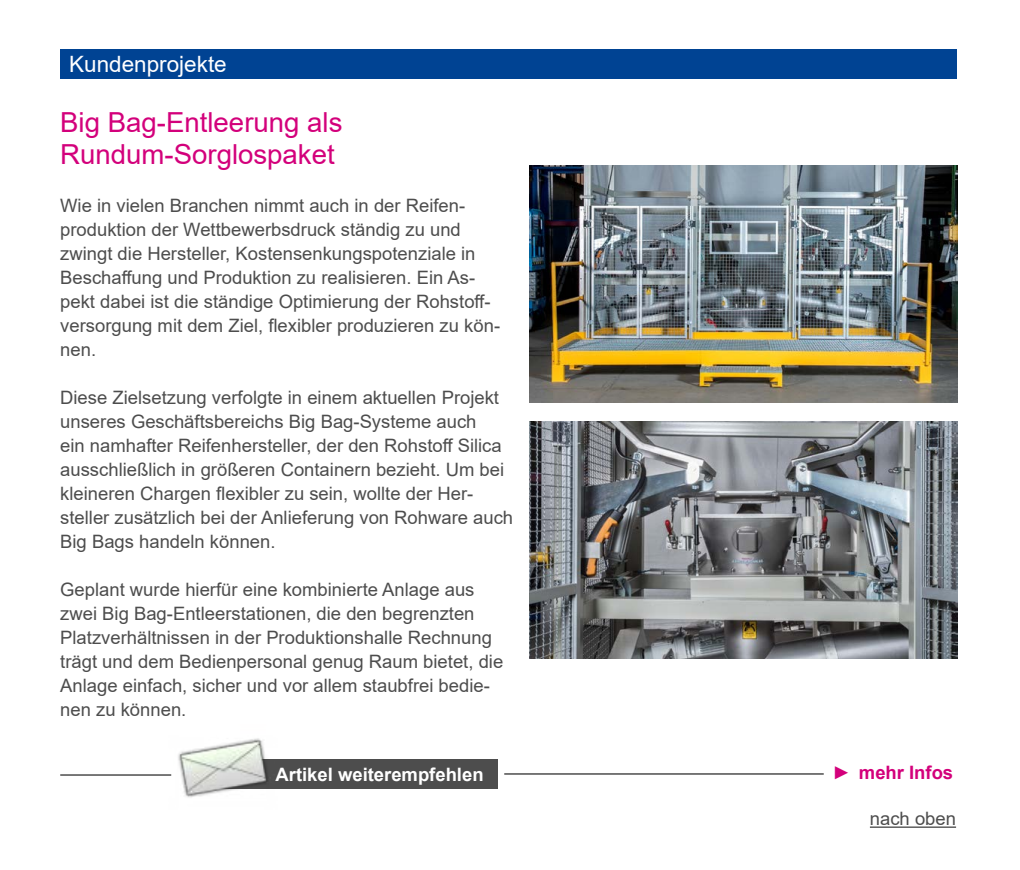
<style>
.page{position:relative;width:1020px;height:870px;background:#fff}
.page>*{position:absolute;margin:0;border:0;box-sizing:border-box;transform-origin:0 0}
.t1{font:27.6px/31.5px "Arial";color:#d3007b}
.t2{font:22.5px "Arial";color:#fff}
.t3{font:18.45px/24px "Arial";color:#4d4d4d}
.t4{font:700 18.45px "Arial";color:#fff}
.t5{font:700 18.45px "Arial";color:#d3007b}
</style>
<div class="page">
<div style="left:60px;top:49px;width:897px;height:30px;background:#004393"></div>
<hr style="left:60px;top:774px;width:111px;height:2px;background:#4d4d4d">
<div style="left:198px;top:759px;width:300px;height:30px;background:#4d4d4d"></div>
<img style="left:168px;top:738px;width:100px;height:60px">
<img style="left:530px;top:422px;width:427px;height:237px">
<hr style="left:504px;top:773px;width:320px;height:2px;background:#4d4d4d">
<img style="left:530px;top:166px;width:427px;height:237px">
<hr style="left:870px;top:827px;width:86px;height:1px;background:#4d4d4d">
<p class="t2" style="left:69px;top:49px;width:159px">Kundenprojekte</p>
<h1 class="t1" style="left:60px;top:106px;width:284px">Big Bag-Entleerung als<br>Rundum-Sorglospaket</h1>
<p class="t3" style="left:60px;top:193px;width:441px">Wie in vielen Branchen nimmt auch in der Reifen&shy;produktion der Wettbewerbsdruck ständig zu und zwingt die Hersteller, Kostensenkungspotenziale in Beschaffung und Produktion zu realisieren. Ein As&shy;pekt dabei ist die ständige Optimierung der Rohstoff&shy;versorgung mit dem Ziel, flexibler produzieren zu kön&shy;nen.</p>
<p class="t3" style="left:60px;top:385px;width:454px">Diese Zielsetzung verfolgte in einem aktuellen Projekt unseres Geschäftsbereichs Big Bag-Systeme auch<br>ein namhafter Reifenhersteller, der den Rohstoff Silica ausschließlich in größeren Containern bezieht. Um bei kleineren Chargen flexibler zu sein, wollte der Her&shy;steller zusätzlich bei der Anlieferung von Rohware auch Big Bags handeln können.</p>
<p class="t3" style="left:60px;top:577px;width:445px">Geplant wurde hierfür eine kombinierte Anlage aus zwei Big Bag-Entleerstationen, die den begrenzten Platzverhältnissen in der Produktionshalle Rechnung trägt und dem Bedienpersonal genug Raum bietet, die Anlage einfach, sicher und vor allem staubfrei bedie&shy;nen zu können.</p>
<p class="t4" style="left:276px;top:761px;width:210px">Artikel weiterempfehlen</p>
<p class="t5" style="left:832px;top:759px;width:122px">► mehr Infos</p>
<p class="t3" style="left:870px;top:807px;width:88px">nach oben</p>
</div>
